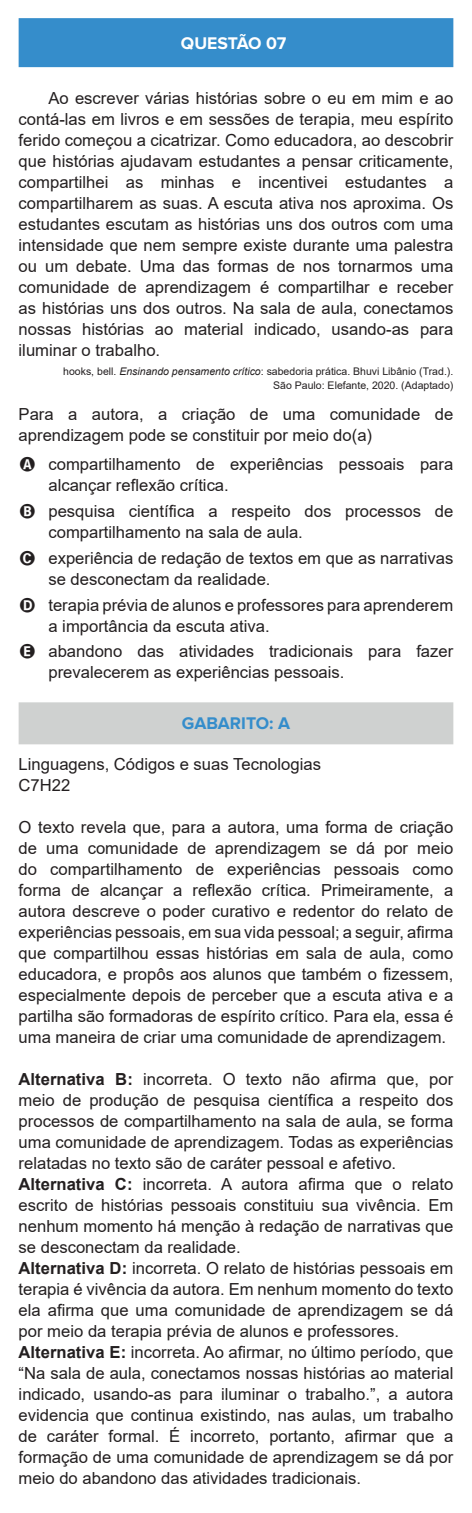
<style>
.page{position:relative;width:472px;height:1513px;background:#fff}
.page>*{position:absolute;margin:0;border:0;box-sizing:border-box;transform-origin:0 0}
.t1{font:700 17.5px "Proxima Nova";color:#358dcb}
.t2{font:700 17.5px "Proxima Nova";color:#fff}
.t3{font:16.62px/21px "Arial";color:#231f20}
.t4{font:10.5px/14px "Arial";color:#231f20;text-align:right}
.s1{font-style:italic}
.s2{font-weight:700}
</style>
<div class="page">
<div style="left:19px;top:18px;width:434px;height:49px;background:#358dcb"></div>
<div style="left:19px;top:702px;width:434px;height:42px;background:#cfd1d0"></div>
<p class="t2" style="left:181px;top:33px;width:107px">QUESTÃO 07</p>
<p class="t3" style="left:19px;top:88px;width:436px;text-align:justify;text-indent:30px">Ao escrever várias histórias sobre o eu em mim e ao contá-las em livros e em sessões de terapia, meu espírito ferido começou a cicatrizar. Como educadora, ao descobrir que histórias ajudavam estudantes a pensar criticamente, compartilhei as minhas e incentivei estudantes a compartilharem as suas. A escuta ativa nos aproxima. Os estudantes escutam as histórias uns dos outros com uma intensidade que nem sempre existe durante uma palestra ou um debate. Uma das formas de nos tornarmos uma comunidade de aprendizagem é compartilhar e receber as histórias uns dos outros. Na sala de aula, conectamos nossas histórias ao material indicado, usando-as para iluminar o trabalho.</p>
<p class="t4" style="left:63px;top:364px;width:391px">hooks, bell. <span class="s1">Ensinando pensamento crítico</span>: sabedoria prática. Bhuvi Libânio (Trad.).<br>São Paulo: Elefante, 2020. (Adaptado)</p>
<p class="t3" style="left:19px;top:404px;width:436px">Para a autora, a criação de uma comunidade de aprendizagem pode se constituir por meio do(a)</p>
<p class="t3" style="left:48px;top:453px;width:406px">compartilhamento de experiências pessoais para alcançar reflexão crítica.</p>
<p class="t3" style="left:48px;top:500px;width:406px">pesquisa científica a respeito dos processos de compartilhamento na sala de aula.</p>
<p class="t3" style="left:48px;top:547px;width:406px">experiência de redação de textos em que as narrativas se desconectam da realidade.</p>
<p class="t3" style="left:48px;top:594px;width:406px">terapia prévia de alunos e professores para aprenderem a importância da escuta ativa.</p>
<p class="t3" style="left:48px;top:641px;width:406px">abandono das atividades tradicionais para fazer prevalecerem as experiências pessoais.</p>
<p class="t1" style="left:182px;top:713px;width:110px">GABARITO: A</p>
<p class="t3" style="left:19px;top:754px;width:303px">Linguagens, Códigos e suas Tecnologias<br>C7H22</p>
<p class="t3" style="left:19px;top:817px;width:436px;text-align:justify">O texto revela que, para a autora, uma forma de criação de uma comunidade de aprendizagem se dá por meio do compartilhamento de experiências pessoais como forma de alcançar a reflexão crítica. Primeiramente, a autora descreve o poder curativo e redentor do relato de experiências pessoais, em sua vida pessoal; a seguir, afirma que compartilhou essas histórias em sala de aula, como educadora, e propôs aos alunos que também o fizessem, especialmente depois de perceber que a escuta ativa e a partilha são formadoras de espírito crítico. Para ela, essa é uma maneira de criar uma comunidade de aprendizagem.</p>
<p class="t3" style="left:19px;top:1069px;width:436px"><span class="s2">Alternativa B:</span> incorreta. O texto não afirma que, por meio de produção de pesquisa científica a respeito dos processos de compartilhamento na sala de aula, se forma uma comunidade de aprendizagem. Todas as experiências relatadas no texto são de caráter pessoal e afetivo.<br><span class="s2">Alternativa C:</span> incorreta. A autora afirma que o relato escrito de histórias pessoais constituiu sua vivência. Em nenhum momento há menção à redação de narrativas que se desconectam da realidade.<br><span class="s2">Alternativa D:</span> incorreta. O relato de histórias pessoais em terapia é vivência da autora. Em nenhum momento do texto ela afirma que uma comunidade de aprendizagem se dá por meio da terapia prévia de alunos e professores.<br><span class="s2">Alternativa E:</span> incorreta. Ao afirmar, no último período, que “Na sala de aula, conectamos nossas histórias ao material indicado, usando-as para iluminar o trabalho.”, a autora evidencia que continua existindo, nas aulas, um trabalho de caráter formal. É incorreto, portanto, afirmar que a formação de uma comunidade de aprendizagem se dá por meio do abandono das atividades tradicionais.</p>
</div>
